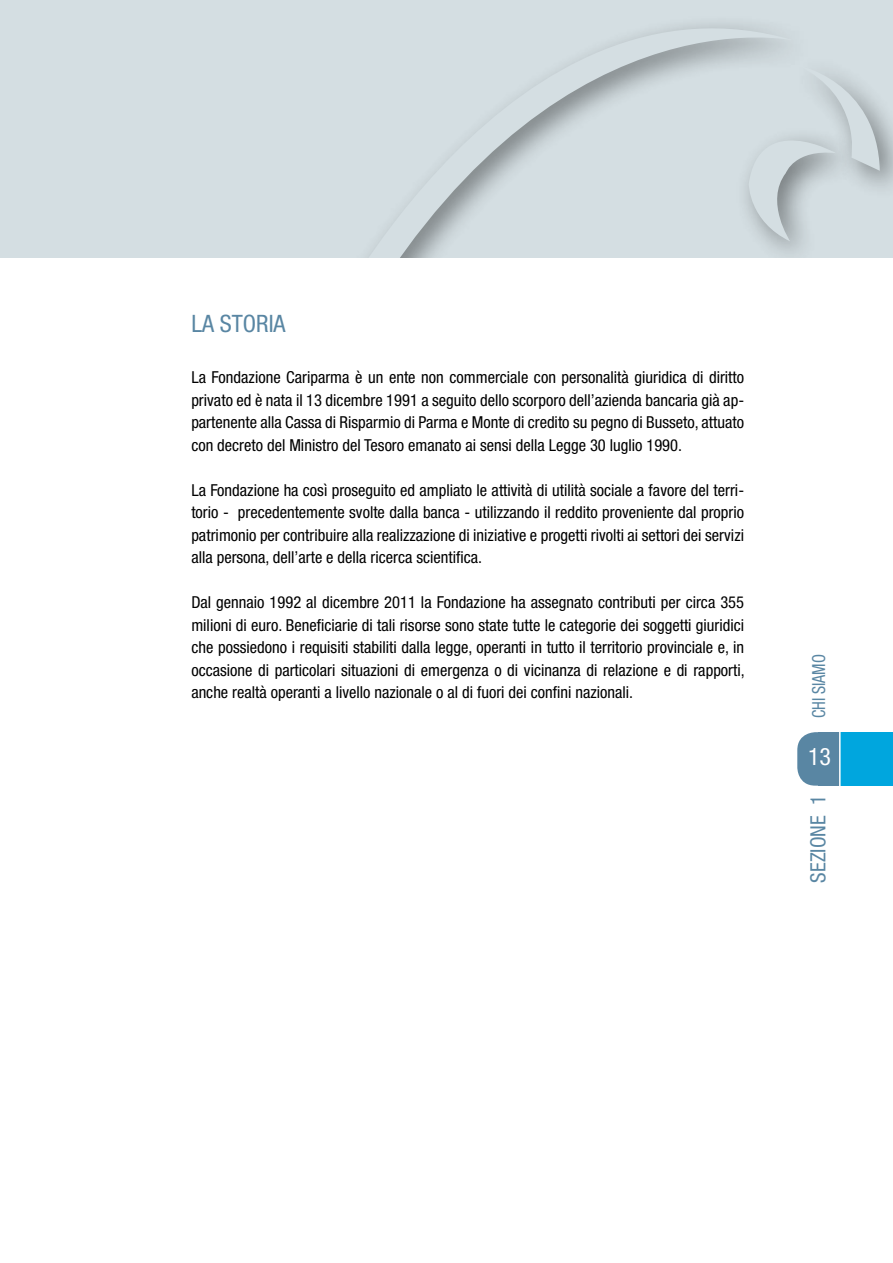
<style>
.page{position:relative;width:893px;height:1263px;background:#fff}
.page>*{position:absolute;margin:0;border:0;box-sizing:border-box;transform-origin:0 0}
.t1{font:condensed 24px "Helvetica Neue LT Std";color:#5986a3}
.t2{font:condensed 24px "Helvetica Neue LT Std";color:#fff}
.t3{font:condensed 21px "Helvetica Neue LT Std";color:#5986a3}
.t4{font:condensed 18px "Helvetica Neue LT Std";color:#5986a3;scale:.9 1}
.t5{font:condensed 16.5px/22.5px "Helvetica Neue LT Std";color:#000;text-align:justify}
</style>
<div class="page">
<div style="left:797px;top:732px;width:42px;height:54px;background:#5986a3;border-radius:18px"></div>
<div style="left:0;top:0;width:893px;height:258px;background:#d4dee2"></div>
<svg style="left:369px;top:24px;width:415px;height:234px"></svg>
<div style="left:735px;top:126px;width:128px;height:132px;background:#000;opacity:.45"></div>
<div style="left:789px;top:53px;width:104px;height:148px;background:#000;opacity:.45"></div>
<svg style="left:749px;top:65px;width:131px;height:176px"></svg>
<div style="left:839px;top:732px;width:54px;height:54px;background:#00a6de"></div>
<div style="left:818px;top:732px;width:21px;height:54px;background:#5986a3"></div>
<hr style="left:839px;top:730px;width:2px;height:58px;background:#fff">
<h1 class="t1" style="left:191px;top:309px;width:96px">LA STORIA</h1>
<p class="t5" style="left:191px;top:366px;width:554px">La Fondazione Cariparma è un ente non commerciale con personalità giuridica di diritto privato ed è nata il 13 dicembre 1991 a seguito dello scorporo dell’azienda bancaria già ap&shy;partenente alla Cassa di Risparmio di Parma e Monte di credito su pegno di Busseto, attuato con decreto del Ministro del Tesoro emanato ai sensi della Legge 30 luglio 1990.</p>
<p class="t5" style="left:191px;top:478px;width:554px">La Fondazione ha così proseguito ed ampliato le attività di utilità sociale a favore del terri&shy;torio - precedentemente svolte dalla banca - utilizzando il reddito proveniente dal proprio patrimonio per contribuire alla realizzazione di iniziative e progetti rivolti ai settori dei servizi alla persona, dell’arte e della ricerca scientifica.</p>
<p class="t5" style="left:191px;top:591px;width:555px">Dal gennaio 1992 al dicembre 2011 la Fondazione ha assegnato contributi per circa 355 milioni di euro. Beneficiarie di tali risorse sono state tutte le categorie dei soggetti giuridici che possiedono i requisiti stabiliti dalla legge, operanti in tutto il territorio provinciale e, in occasione di particolari situazioni di emergenza o di vicinanza di relazione e di rapporti, anche realtà operanti a livello nazionale o al di fuori dei confini nazionali.</p>
<p class="t4" style="left:808px;top:718px;width:73px;rotate:-90deg">CHI SIAMO</p>
<h1 class="t2" style="left:808px;top:743px;width:25px">13</h1>
<p class="t3" style="left:806px;top:883px;width:89px;rotate:-90deg">SEZIONE 1</p>
</div>
